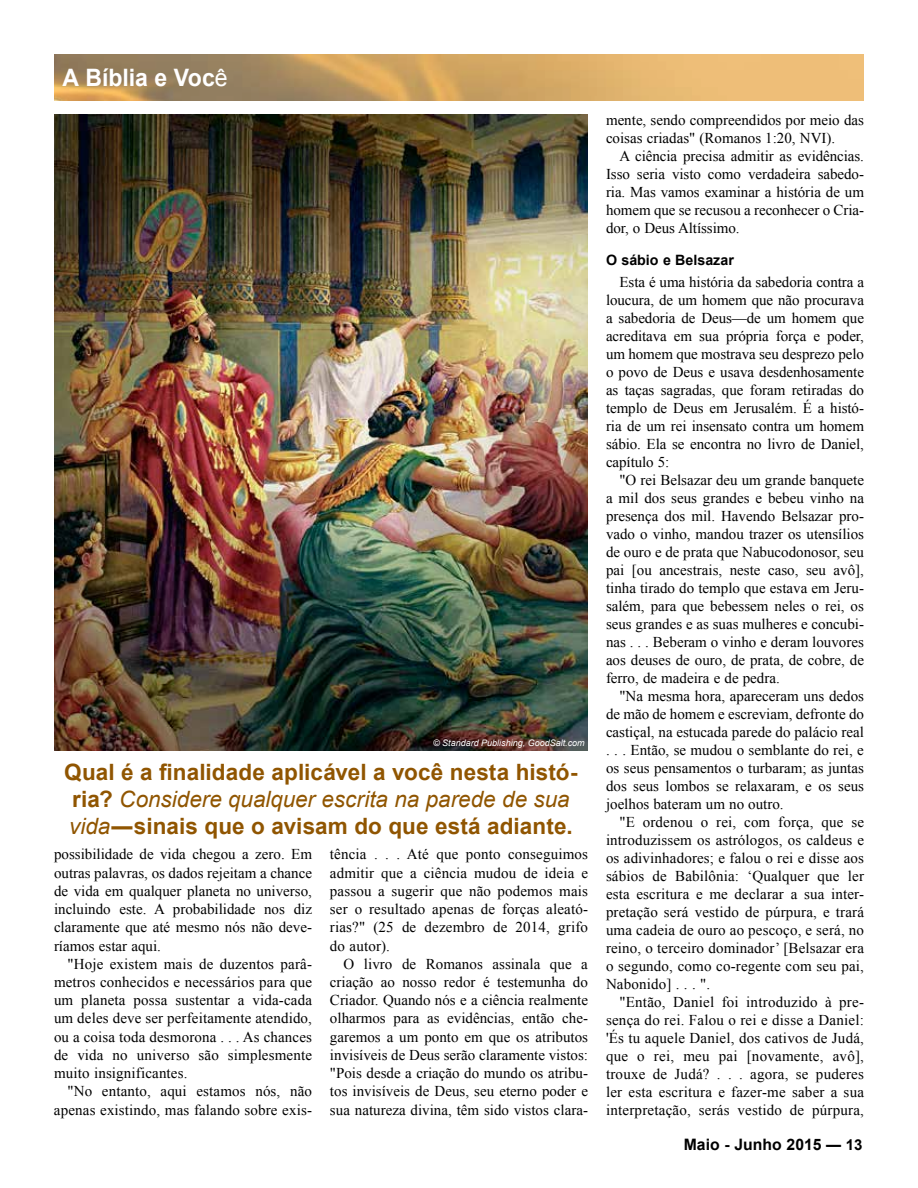
<style>
.page{position:relative;width:918px;height:1188px;background:#fff}
.page>*{position:absolute;margin:0;border:0;box-sizing:border-box;transform-origin:0 0}
.t1{font:700 24px "Arial";color:#fff;scale:.96 1}
.t2{font:700 22.5px/27px "Arial";letter-spacing:.005em;color:#905501}
.t3{font:700 15.75px "Arial";color:#000}
.t4{font:15px/18px "Times New Roman";color:#000;text-align:justify}
.t5{font:700 14.25px "Arial";color:#000}
.t6{font:italic 9px "Arial";color:#fff}
.s1{font-weight:400}
.s2{font-weight:400;font-style:italic}
.s3{font-size:15px}
</style>
<div class="page">
<img style="left:54px;top:55px;width:810px;height:45px">
<img style="left:54px;top:115px;width:534px;height:635px">
<h1 class="t1" style="left:63px;top:61px;width:174px">A Bíblia e Voc<span class="s1">ê</span></h1>
<p class="t6" style="left:433px;top:737px;width:153px">© Standard Publishing, GoodSalt.com</p>
<h2 class="t2" style="left:64px;top:759px;width:515px">Qual é a finalidade aplicável a você nesta histó&shy;ria? <span class="s2">Considere qualquer escrita na parede de sua vida</span>―sinais que o avisam do que está adiante.</h2>
<p class="t4" style="left:54px;top:845px;width:260px">possibilidade de vida chegou a zero. Em outras palavras, os dados rejeitam a chance de vida em qualquer planeta no universo, incluindo este. A probabilidade nos diz claramente que até mesmo nós não deve&shy;ríamos estar aqui.</p>
<p class="t4" style="left:54px;top:954px;width:260px;text-indent:14px">"Hoje existem mais de duzentos parâ&shy;metros conhecidos e necessários para que um planeta possa sustentar a vida-cada um deles deve ser perfeitamente atendido, ou a coisa toda desmorona . . . As chances de vida no universo são simplesmente muito insignificantes.</p>
<p class="t4" style="left:54px;top:1082px;width:260px;text-align:right">"No entanto, aqui estamos nós, não apenas existindo, mas falando sobre exis-</p>
<p class="t4" style="left:330px;top:845px;width:260px">tência . . . Até que ponto conseguimos admitir que a ciência mudou de ideia e passou a sugerir que não podemos mais ser o resultado apenas de forças aleató&shy;rias?" (25 de dezembro de 2014, grifo do autor).</p>
<p class="t4" style="left:330px;top:954px;width:260px;text-indent:14px">O livro de Romanos assinala que a criação ao nosso redor é testemunha do Criador. Quando nós e a ciência realmente olharmos para as evidências, então che&shy;garemos a um ponto em que os atributos invisíveis de Deus serão claramente vistos: "Pois desde a criação do mundo os atribu&shy;tos invisíveis de Deus, seu eterno poder e sua natureza divina, têm sido vistos clara-</p>
<p class="t4" style="left:606px;top:111px;width:260px">mente, sendo compreendidos por meio das coisas criadas" (Romanos 1:20, NVI).</p>
<p class="t4" style="left:606px;top:147px;width:260px;text-indent:14px">A ciência precisa admitir as evidências.<br>Isso seria visto como verdadeira sabedo&shy;ria. Mas vamos examinar a história de um homem que se recusou a reconhecer o Cria&shy;dor, o Deus Altíssimo.</p>
<p class="t5" style="left:606px;top:250px;width:129px">O sábio e Belsazar</p>
<p class="t4" style="left:606px;top:273px;width:260px;text-indent:14px">Esta é uma história da sabedoria contra a loucura, de um homem que não procurava a sabedoria de Deus—de um homem que acreditava em sua própria força e poder, um homem que mostrava seu desprezo pelo o povo de Deus e usava desdenhosamente as taças sagradas, que foram retiradas do templo de Deus em Jerusalém. É a histó&shy;ria de um rei insensato contra um homem sábio. Ela se encontra no livro de Daniel, capítulo 5:</p>
<p class="t4" style="left:606px;top:471px;width:260px;text-indent:14px">"O rei Belsazar deu um grande banquete a mil dos seus grandes e bebeu vinho na presença dos mil. Havendo Belsazar pro&shy;vado o vinho, mandou trazer os utensílios de ouro e de prata que Nabucodonosor, seu pai [ou ancestrais, neste caso, seu avô], tinha tirado do templo que estava em Jeru&shy;salém, para que bebessem neles o rei, os seus grandes e as suas mulheres e concubi&shy;nas . . . Beberam o vinho e deram louvores aos deuses de ouro, de prata, de cobre, de ferro, de madeira e de pedra.</p>
<p class="t4" style="left:606px;top:687px;width:260px;text-indent:14px">"Na mesma hora, apareceram uns dedos de mão de homem e escreviam, defronte do castiçal, na estucada parede do palácio real . . . Então, se mudou o semblante do rei, e os seus pensamentos o turbaram; as juntas dos seus lombos se relaxaram, e os seus joelhos bateram um no outro.</p>
<p class="t4" style="left:606px;top:813px;width:260px;text-indent:14px">"E ordenou o rei, com força, que se introduzissem os astrólogos, os caldeus e os adivinhadores; e falou o rei e disse aos sábios de Babilônia: ‘Qualquer que ler esta escritura e me declarar a sua inter&shy;pretação será vestido de púrpura, e trará uma cadeia de ouro ao pescoço, e será, no reino, o terceiro dominador’ [Belsazar era o segundo, como co-regente com seu pai, Nabonido] . . . ".</p>
<p class="t4" style="left:606px;top:993px;width:260px;text-indent:14px">"Então, Daniel foi introduzido à pre&shy;sença do rei. Falou o rei e disse a Daniel: 'És tu aquele Daniel, dos cativos de Judá, que o rei, meu pai [novamente, avô], trouxe de Judá? . . . agora, se puderes ler esta escritura e fazer-me saber a sua interpretação, serás vestido de púrpura,</p>
<p class="t3" style="left:684px;top:1133px;width:180px">Maio - Junho 2015 <span class="s3">— 13</span></p>
</div>
